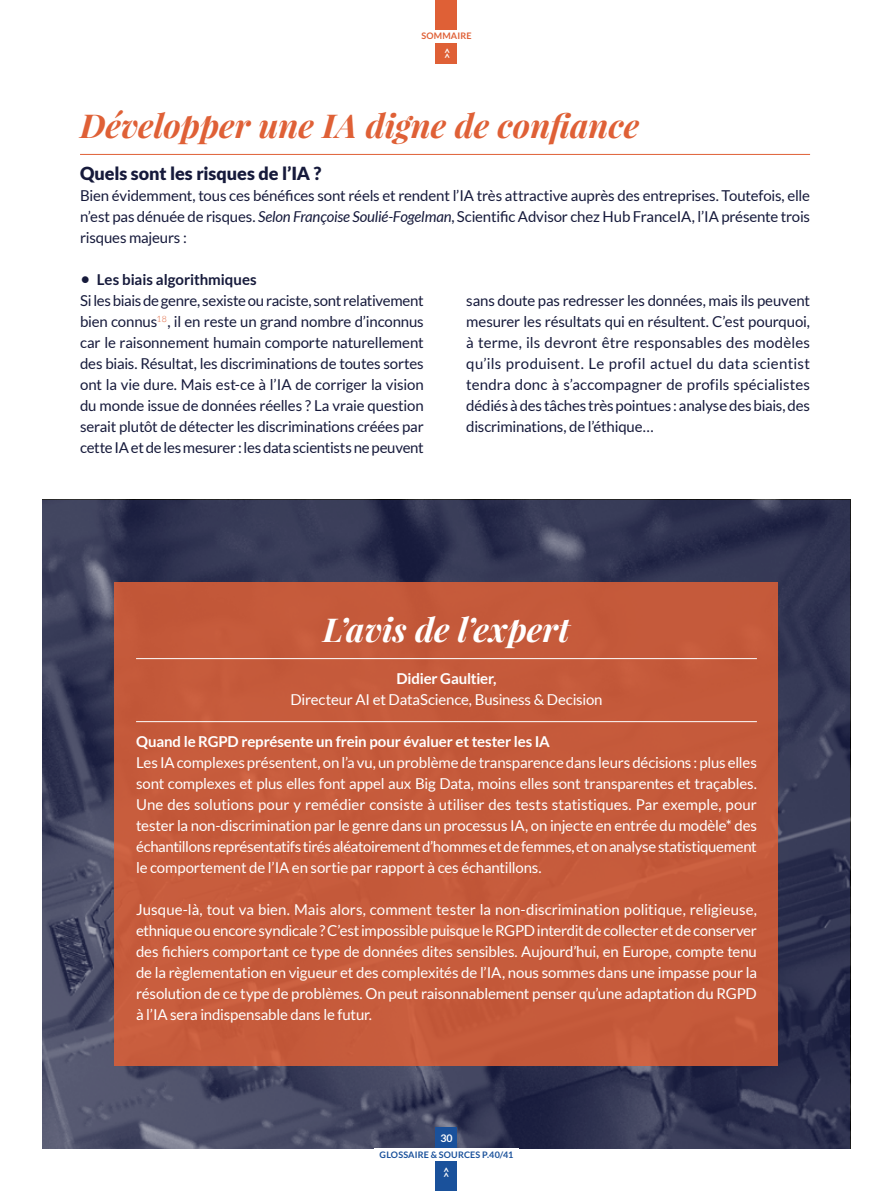
<style>
.page{position:relative;width:893px;height:1191px;background:#fff}
.page>*{position:absolute;margin:0;border:0;box-sizing:border-box;transform-origin:0 0}
.t1{font:italic 700 33px "Playfair Display";color:#df6036}
.t2{font:italic 700 33px "Playfair Display";color:#fff}
.t3{font:900 18px "Lato";letter-spacing:-.005em;color:#161a3b}
.t4{font:15px/21px "Lato";letter-spacing:-.01em;color:#fff;text-align:justify}
.t5{font:15px/21px "Lato";letter-spacing:-.015em;color:#161a3b;text-align:justify}
.t6{font:700 15px "Lato";letter-spacing:-.01em;color:#fff}
.t7{font:700 10.5px "Lato";color:#fff}
.t8{font:700 9px "Lato";letter-spacing:.015em;color:#1a519b}
.t9{font:700 9px "Lato";letter-spacing:.02em;color:#df6036}
.s1{font-style:italic}
.s2{font-size:18px}
.s3{font-weight:700}
</style>
<div class="page">
<img style="left:43px;top:500px;width:807px;height:648px">
<hr style="left:80px;top:154px;width:730px;height:1px;background:#df6036">
<div style="left:115px;top:582px;width:663px;height:483px;background:#c55a3b"></div>
<hr style="left:136px;top:658px;width:621px;height:1px;background:#fff">
<hr style="left:136px;top:721px;width:621px;height:1px;background:#fff">
<div style="left:436px;top:1127px;width:21px;height:64px;background:#1a519b"></div>
<div style="left:374px;top:1148px;width:145px;height:13px;background:#fff"></div>
<div style="left:436px;top:0;width:21px;height:64px;background:#df6036"></div>
<div style="left:406px;top:30px;width:81px;height:13px;background:#fff"></div>
<p class="t9" style="left:421px;top:31px;width:52px">SOMMAIRE</p>
<p class="t7" style="left:441px;top:59px;width:13px;rotate:-90deg">&gt;&gt;</p>
<h1 class="t1" style="left:80px;top:103px;width:561px">Développer une IA digne de confiance</h1>
<p class="t3" style="left:80px;top:163px;width:243px">Quels sont les risques de l’IA ?</p>
<p class="t5" style="left:80px;top:185px;width:732px">Bien évidemment, tous ces bénéfices sont réels et rendent l’IA très attractive auprès des entreprises. Toutefois, elle n’est pas dénuée de risques. <span class="s1">Selon Françoise Soulié-Fogelman</span>, Scientific Advisor chez Hub FranceIA, l’IA présente trois risques majeurs :</p>
<p class="t5" style="left:80px;top:269px;width:345px;text-align:left"><span class="s2">•</span> <span class="s3">Les biais algorithmiques<br></span>Si les biais de genre, sexiste ou raciste, sont relativement bien connus<sup>18</sup>, il en reste un grand nombre d’inconnus car le raisonnement humain comporte naturellement des biais. Résultat, les discriminations de toutes sortes ont la vie dure. Mais est-ce à l’IA de corriger la vision du monde issue de données réelles ? La vraie question serait plutôt de détecter les discriminations créées par cette IA et de les mesurer : les data scientists ne peuvent</p>
<p class="t5" style="left:466px;top:290px;width:345px">sans doute pas redresser les données, mais ils peuvent mesurer les résultats qui en résultent. C’est pourquoi, à terme, ils devront être responsables des modèles qu’ils produisent. Le profil actuel du data scientist tendra donc à s’accompagner de profils spécialistes dédiés à des tâches très pointues : analyse des biais, des discriminations, de l’éthique…</p>
<h1 class="t2" style="left:323px;top:607px;width:248px">L’avis de l’expert</h1>
<p class="t6" style="left:396px;top:670px;width:101px">Didier Gaultier,</p>
<p class="t4" style="left:290px;top:689px;width:314px">Directeur AI et DataScience, Business &amp; Decision</p>
<p class="t6" style="left:136px;top:733px;width:415px">Quand le RGPD représente un frein pour évaluer et tester les IA</p>
<p class="t4" style="left:136px;top:752px;width:622px">Les IA complexes présentent, on l’a vu, un problème de transparence dans leurs décisions : plus elles sont complexes et plus elles font appel aux Big Data, moins elles sont transparentes et traçables.<br>Une des solutions pour y remédier consiste à utiliser des tests statistiques. Par exemple, pour tester la non-discrimination par le genre dans un processus IA, on injecte en entrée du modèle* des échantillons représentatifs tirés aléatoirement d’hommes et de femmes, et on analyse statistiquement le comportement de l’IA en sortie par rapport à ces échantillons.</p>
<p class="t4" style="left:136px;top:899px;width:622px">Jusque-là, tout va bien. Mais alors, comment tester la non-discrimination politique, religieuse, ethnique ou encore syndicale ? C’est impossible puisque le RGPD interdit de collecter et de conserver des fichiers comportant ce type de données dites sensibles. Aujourd’hui, en Europe, compte tenu de la règlementation en vigueur et des complexités de l’IA, nous sommes dans une impasse pour la résolution de ce type de problèmes. On peut raisonnablement penser qu’une adaptation du RGPD à l’IA sera indispensable dans le futur.</p>
<p class="t7" style="left:440px;top:1131px;width:14px">30</p>
<p class="t8" style="left:380px;top:1149px;width:135px">GLOSSAIRE &amp; SOURCES P.40/41</p>
</div>
